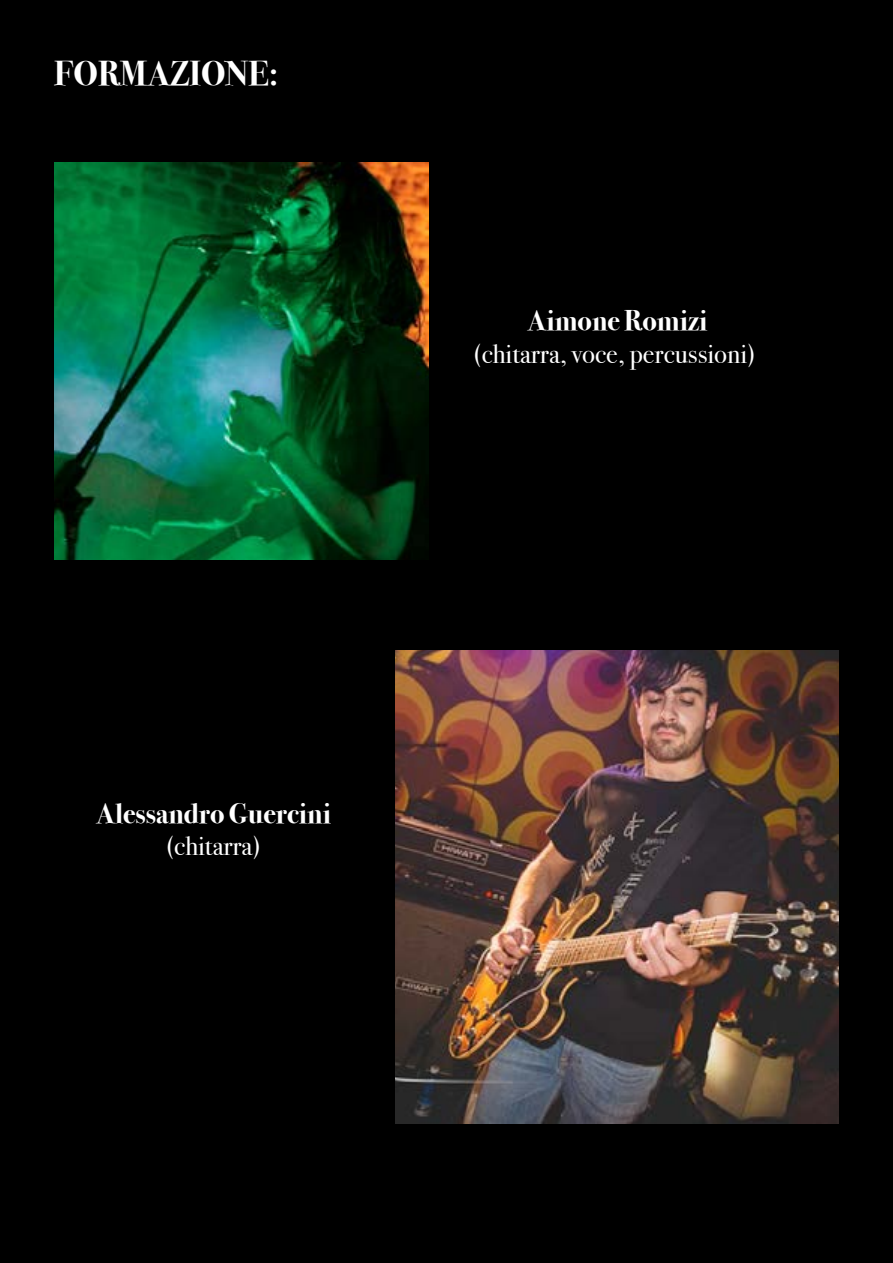
<style>
.page{position:relative;width:893px;height:1263px;background:#000}
.page>*{position:absolute;margin:0;border:0;box-sizing:border-box;transform-origin:0 0}
.t1{font:700 34.5px "Bodoni Svty Two OSITCTT";color:#fff}
.t2{font:700 28.5px "Bodoni Svty Two OSITCTT";color:#fff}
.t3{font:27px "Bodoni Svty Two OSITCTT";color:#fff}
</style>
<div class="page">
<img style="left:54px;top:163px;width:374px;height:396px">
<img style="left:396px;top:651px;width:443px;height:472px">
<p class="t1" style="left:54px;top:54px;width:226px">FORMAZIONE:</p>
<p class="t2" style="left:527px;top:304px;width:182px">Aimone Romizi</p>
<p class="t3" style="left:473px;top:337px;width:284px">(chitarra, voce, percussioni)</p>
<p class="t2" style="left:96px;top:796px;width:237px">Alessandro Guercini</p>
<p class="t3" style="left:166px;top:830px;width:96px">(chitarra)</p>
</div>
